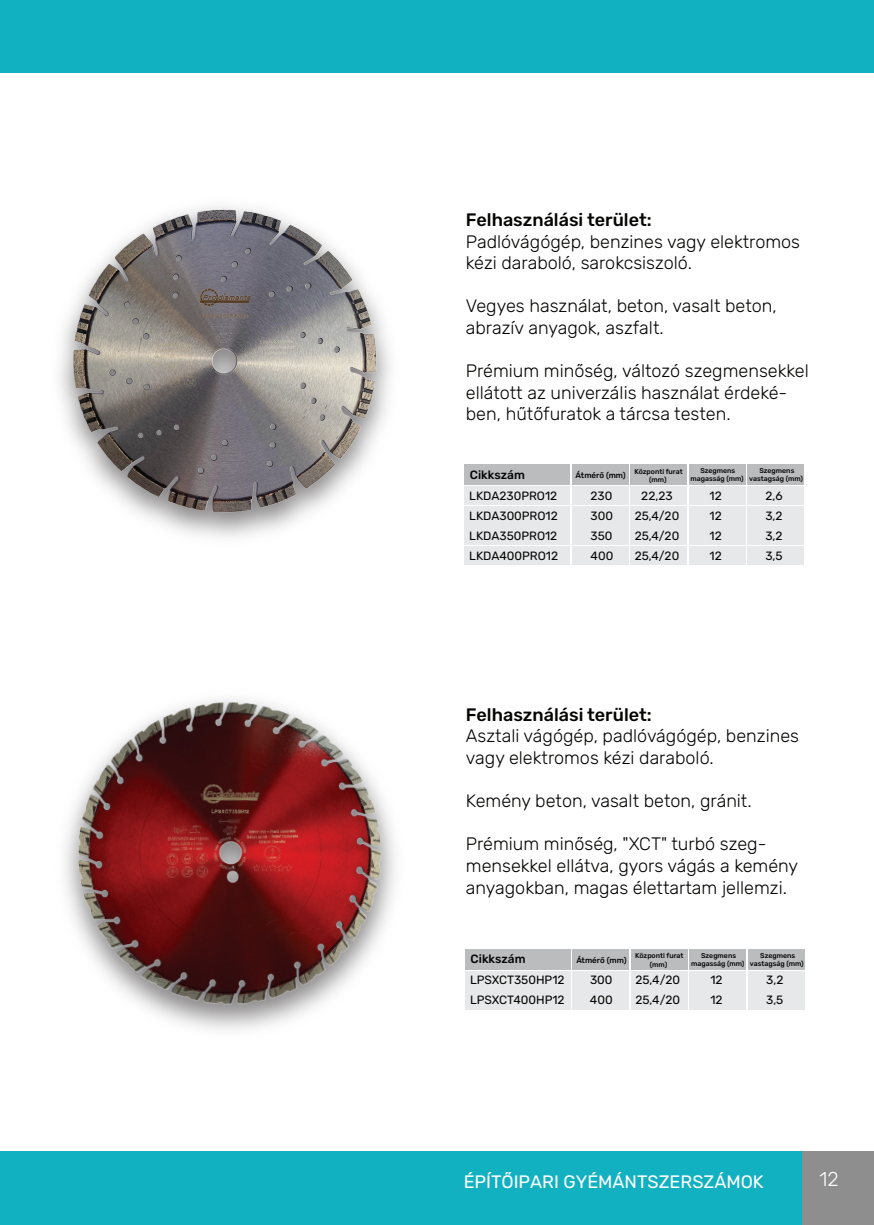
<style>
.page{position:relative;width:874px;height:1225px;background:#fff}
.page>*{position:absolute;margin:0;border:0;box-sizing:border-box;transform-origin:0 0}
.t1{font:300 20px "Rubik";color:#fff}
.t2{font:300 18px/21.6px "Rubik";color:#040503}
.t3{font:500 18px "Rubik";color:#040503}
.t4{font:18px "Rubik";color:#fff}
.t5{font:12px/20px "Rubik";color:#040503}
.t6{font:500 12px "Rubik";color:#040503}
.t7{font:500 8px "Rubik";color:#040503}
.t8{font:500 7px/8.4px "Rubik";color:#040503;text-align:center}
</style>
<div class="page">
<div style="left:0;top:0;width:873px;height:73px;background:#11b1c2"></div>
<div style="left:0;top:1151px;width:855px;height:74px;background:#11b1c2"></div>
<div style="left:802px;top:1151px;width:71px;height:74px;background:#8e8e8e"></div>
<img style="left:59px;top:206px;width:446px;height:332px">
<img style="left:65px;top:699px;width:468px;height:331px">
<div style="left:571px;top:464px;width:57px;height:21px;background:#bbbcbe"></div>
<div style="left:630px;top:464px;width:56px;height:21px;background:#bbbcbe"></div>
<div style="left:688px;top:464px;width:57px;height:21px;background:#bbbcbe"></div>
<div style="left:746px;top:464px;width:57px;height:21px;background:#bbbcbe"></div>
<div style="left:571px;top:486px;width:57px;height:19px;background:#e7e8e9"></div>
<div style="left:630px;top:486px;width:56px;height:19px;background:#e7e8e9"></div>
<div style="left:688px;top:486px;width:57px;height:19px;background:#e7e8e9"></div>
<div style="left:746px;top:486px;width:57px;height:19px;background:#e7e8e9"></div>
<div style="left:571px;top:506px;width:57px;height:19px;background:#e7e8e9"></div>
<div style="left:630px;top:506px;width:56px;height:19px;background:#e7e8e9"></div>
<div style="left:688px;top:506px;width:57px;height:19px;background:#e7e8e9"></div>
<div style="left:746px;top:506px;width:57px;height:19px;background:#e7e8e9"></div>
<div style="left:571px;top:526px;width:57px;height:19px;background:#e7e8e9"></div>
<div style="left:630px;top:526px;width:56px;height:19px;background:#e7e8e9"></div>
<div style="left:688px;top:526px;width:57px;height:19px;background:#e7e8e9"></div>
<div style="left:746px;top:526px;width:57px;height:19px;background:#e7e8e9"></div>
<div style="left:571px;top:546px;width:57px;height:19px;background:#e7e8e9"></div>
<div style="left:630px;top:546px;width:56px;height:19px;background:#e7e8e9"></div>
<div style="left:688px;top:546px;width:57px;height:19px;background:#e7e8e9"></div>
<div style="left:746px;top:546px;width:57px;height:19px;background:#e7e8e9"></div>
<div style="left:464px;top:464px;width:105px;height:21px;background:#bbbcbe"></div>
<div style="left:464px;top:486px;width:105px;height:19px;background:#e7e8e9"></div>
<div style="left:464px;top:506px;width:105px;height:19px;background:#e7e8e9"></div>
<div style="left:464px;top:526px;width:105px;height:19px;background:#e7e8e9"></div>
<div style="left:464px;top:546px;width:105px;height:19px;background:#e7e8e9"></div>
<div style="left:572px;top:949px;width:56px;height:21px;background:#bbbcbe"></div>
<div style="left:631px;top:949px;width:56px;height:21px;background:#bbbcbe"></div>
<div style="left:689px;top:949px;width:56px;height:21px;background:#bbbcbe"></div>
<div style="left:747px;top:949px;width:57px;height:21px;background:#bbbcbe"></div>
<div style="left:572px;top:971px;width:56px;height:18px;background:#e7e8e9"></div>
<div style="left:631px;top:971px;width:56px;height:18px;background:#e7e8e9"></div>
<div style="left:689px;top:971px;width:56px;height:18px;background:#e7e8e9"></div>
<div style="left:747px;top:971px;width:57px;height:18px;background:#e7e8e9"></div>
<div style="left:572px;top:990px;width:56px;height:20px;background:#e7e8e9"></div>
<div style="left:631px;top:990px;width:56px;height:20px;background:#e7e8e9"></div>
<div style="left:689px;top:990px;width:56px;height:20px;background:#e7e8e9"></div>
<div style="left:747px;top:991px;width:57px;height:19px;background:#e7e8e9"></div>
<div style="left:464px;top:949px;width:106px;height:21px;background:#bbbcbe"></div>
<div style="left:464px;top:971px;width:106px;height:18px;background:#e7e8e9"></div>
<div style="left:464px;top:990px;width:106px;height:20px;background:#e7e8e9"></div>
<p class="t3" style="left:465px;top:210px;width:187px">Felhasználási terület:</p>
<p class="t2" style="left:465px;top:231px;width:335px">Padlóvágógép, benzines vagy elektromos kézi daraboló, sarokcsiszoló.</p>
<p class="t2" style="left:465px;top:296px;width:312px">Vegyes használat, beton, vasalt beton, abrazív anyagok, aszfalt.</p>
<p class="t2" style="left:465px;top:361px;width:344px">Prémium minőség, változó szegmensekkel ellátott az univerzális használat érdeké&shy;ben, hűtőfuratok a tárcsa testen.</p>
<p class="t6" style="left:469px;top:468px;width:56px">Cikkszám</p>
<p class="t7" style="left:575px;top:471px;width:52px">Átmérő (mm)</p>
<p class="t8" style="left:634px;top:467px;width:50px">Központi furat (mm)</p>
<p class="t8" style="left:690px;top:466px;width:55px">Szegmens magasság (mm)</p>
<p class="t8" style="left:748px;top:466px;width:55px">Szegmens vastagság (mm)</p>
<p class="t5" style="left:469px;top:486px;width:90px;text-align:justify">LKDA230PRO12<br>LKDA300PRO12<br>LKDA350PRO12<br>LKDA400PRO12</p>
<p class="t5" style="left:590px;top:486px;width:24px;text-align:justify">230<br>300<br>350<br>400</p>
<p class="t5" style="left:709px;top:486px;width:14px;text-align:justify">12<br>12<br>12<br>12</p>
<p class="t5" style="left:765px;top:486px;width:19px;text-align:justify">2,6<br>3,2<br>3,2<br>3,5</p>
<p class="t5" style="left:634px;top:486px;width:46px;text-align:center">22,23<br>25,4/20<br>25,4/20<br>25,4/20</p>
<p class="t3" style="left:465px;top:704px;width:187px">Felhasználási terület:</p>
<p class="t2" style="left:465px;top:725px;width:334px">Asztali vágógép, padlóvágógép, benzines vagy elektromos kézi daraboló.</p>
<p class="t2" style="left:465px;top:790px;width:287px">Kemény beton, vasalt beton, gránit.</p>
<p class="t2" style="left:465px;top:833px;width:333px">Prémium minőség, "XCT" turbó szeg&shy;mensekkel ellátva, gyors vágás a kemény anyagokban, magas élettartam jellemzi.</p>
<p class="t6" style="left:470px;top:952px;width:56px">Cikkszám</p>
<p class="t7" style="left:576px;top:955px;width:52px">Átmérő (mm)</p>
<p class="t8" style="left:635px;top:952px;width:50px">Központi furat (mm)</p>
<p class="t8" style="left:690px;top:951px;width:55px">Szegmens magasság (mm)</p>
<p class="t8" style="left:749px;top:951px;width:55px">Szegmens vastagság (mm)</p>
<p class="t5" style="left:635px;top:970px;width:46px">25,4/20<br>25,4/20</p>
<p class="t5" style="left:470px;top:970px;width:96px">LPSXCT350HP12<br>LPSXCT400HP12</p>
<p class="t5" style="left:589px;top:970px;width:24px">300<br>400</p>
<p class="t5" style="left:710px;top:970px;width:14px">12<br>12</p>
<p class="t5" style="left:765px;top:970px;width:19px">3,2<br>3,5</p>
<p class="t4" style="left:463px;top:1171px;width:301px">ÉPÍTŐIPARI GYÉMÁNTSZERSZÁMOK</p>
<p class="t1" style="left:819px;top:1168px;width:21px">12</p>
</div>
